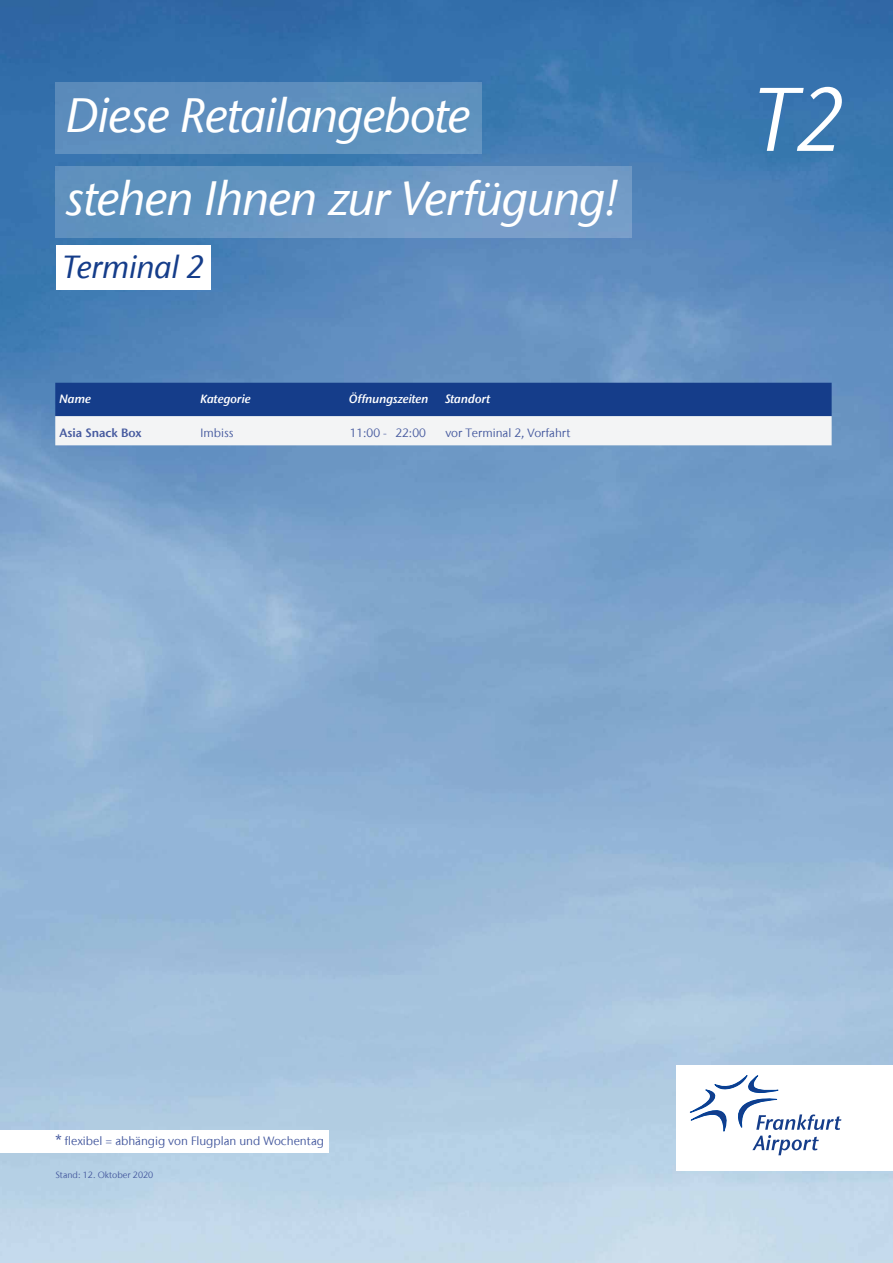
<style>
.page{position:relative;width:893px;height:1263px;background:#fff}
.page>*{position:absolute;margin:0;border:0;box-sizing:border-box;transform-origin:0 0}
.t1{font:italic 90px "Stone Sans Fraport II";color:#fff}
.t2{font:italic 500 48px/83.1px "Stone Sans Fraport II";letter-spacing:-.015em;color:#fff}
.t3{font:italic 500 31.8px "Stone Sans Fraport II";color:#153d8a}
.t4{font:12px "Stone Sans Fraport II";color:#465a9f}
.t5{font:italic 600 12px "Stone Sans Fraport II";color:#fff}
.t6{font:600 12px "Stone Sans Fraport II";color:#465a9f}
.t7{font:9px "Stone Sans Fraport II";color:#465a9f}
.s1{font-size:15px}
</style>
<div class="page">
<img style="left:0;top:0;width:893px;height:1263px">
<div style="left:0;top:1130px;width:329px;height:22px;background:#fff"></div>
<div style="left:57px;top:246px;width:154px;height:44px;background:#fff"></div>
<svg style="left:55px;top:383px;width:777px;height:62px"></svg>
<div style="left:55px;top:83px;width:427px;height:71px;background:#5d90bd"></div>
<div style="left:55px;top:166px;width:577px;height:71px;background:linear-gradient(to right,#5b90bc,#7aa0ca)"></div>
<div style="left:677px;top:1065px;width:216px;height:105px;background:#fff"></div>
<svg style="left:690px;top:1075px;width:151px;height:80px"></svg>
<h2 class="t2" style="left:66px;top:73px;width:556px">Diese Retailangebote<br>stehen Ihnen zur Verfügung!</h2>
<h3 class="t3" style="left:63px;top:247px;width:143px">Terminal 2</h3>
<p class="t5" style="left:60px;top:392px;width:33px">Name</p>
<p class="t5" style="left:201px;top:392px;width:52px">Kategorie</p>
<p class="t5" style="left:349px;top:392px;width:81px">Öffnungszeiten</p>
<p class="t5" style="left:445px;top:392px;width:46px">Standort</p>
<p class="t6" style="left:60px;top:425px;width:84px">Asia Snack Box</p>
<p class="t4" style="left:201px;top:425px;width:35px">Imbiss</p>
<p class="t4" style="left:350px;top:425px;width:78px">11:00 - 22:00</p>
<p class="t4" style="left:445px;top:425px;width:127px">vor Terminal 2, Vorfahrt</p>
<h1 class="t1" style="left:753px;top:64px;width:92px">T2</h1>
<p class="t4" style="left:55px;top:1134px;width:270px"><span class="s1">*</span> flexibel = abhängig von Flugplan und Wochentag</p>
<p class="t7" style="left:55px;top:1169px;width:99px">Stand: 12. Oktober 2020</p>
</div>
